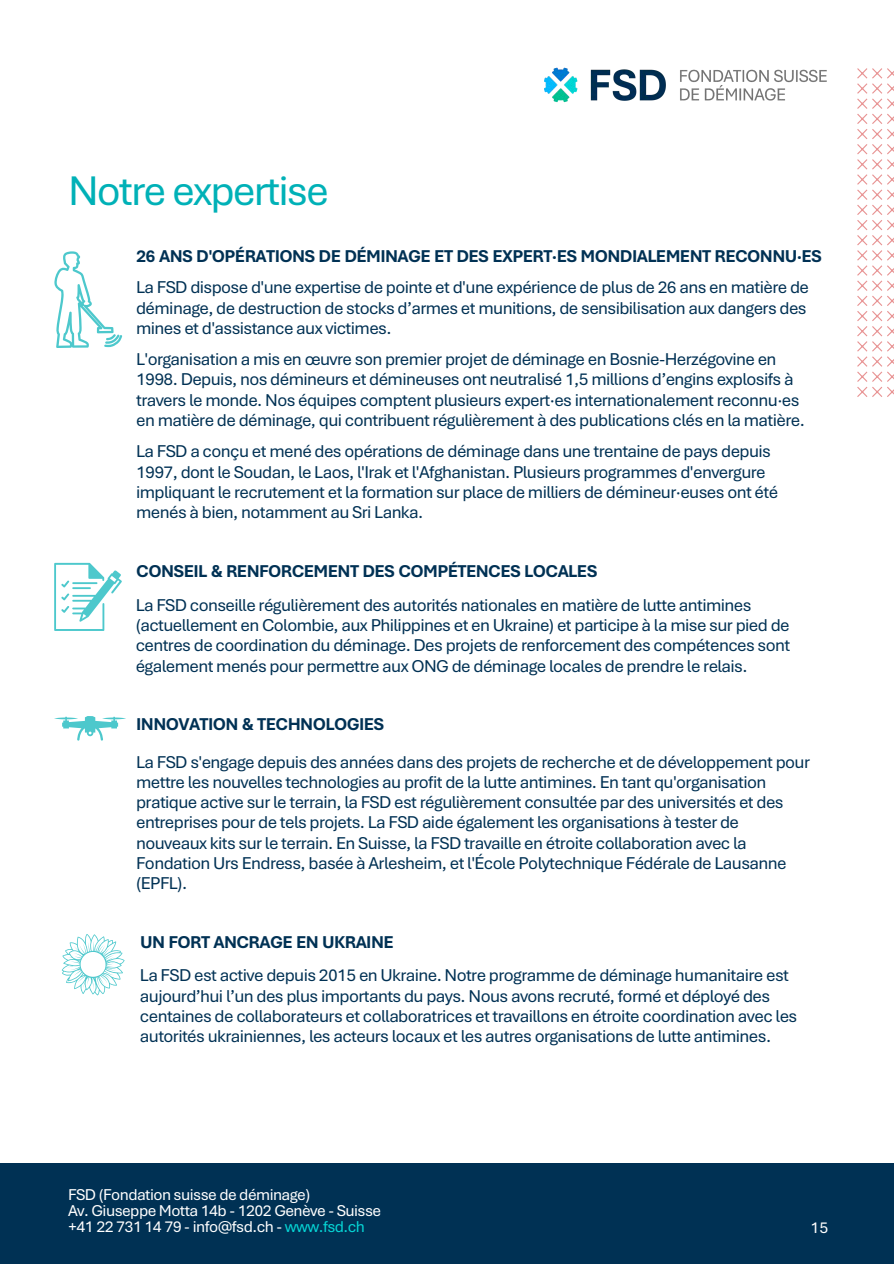
<style>
.page{position:relative;width:894px;height:1264px;background:#fff}
.page>*{position:absolute;margin:0;border:0;box-sizing:border-box;transform-origin:0 0}
.t1{font:43.5px "Bierstadt";letter-spacing:-.045em;color:#00b1b7}
.t2{font:18px/20.2px "Bierstadt";letter-spacing:-.035em;color:#003154}
.t3{font:700 18px "Bierstadt";letter-spacing:-.035em;color:#003154}
.t4{font:16.5px "Bierstadt";letter-spacing:-.035em;color:#fff}
.s1{color:#06d6d6}
</style>
<div class="page">
<img style="left:544px;top:67px;width:283px;height:36px">
<svg style="left:54px;top:251px;width:68px;height:97px"></svg>
<svg style="left:54px;top:563px;width:68px;height:68px"></svg>
<svg style="left:54px;top:716px;width:72px;height:24px"></svg>
<svg style="left:62px;top:934px;width:62px;height:61px"></svg>
<div style="left:0;top:1163px;width:893px;height:100px;background:#003154"></div>
<svg style="left:857px;top:68px;width:36px;height:329px"></svg>
<p class="t1" style="left:68px;top:172px;width:262px">Notre expertise</p>
<p class="t3" style="left:136px;top:249px;width:687px">26 ANS D'OPÉRATIONS DE DÉMINAGE ET DES EXPERT·ES MONDIALEMENT RECONNU·ES</p>
<p class="t2" style="left:136px;top:279px;width:674px">La FSD dispose d'une expertise de pointe et d'une expérience de plus de 26 ans en matière de déminage, de destruction de stocks d’armes et munitions, de sensibilisation aux dangers des mines et d'assistance aux victimes.</p>
<h2 class="t2" style="left:136px;top:351px;width:670px">L'organisation a mis en œuvre son premier projet de déminage en Bosnie-Herzégovine en 1998. Depuis, nos démineurs et démineuses ont neutralisé 1,5 millions d’engins explosifs à travers le monde. Nos équipes comptent plusieurs expert·es internationalement reconnu·es en matière de déminage, qui contribuent régulièrement à des publications clés en la matière.</h2>
<p class="t2" style="left:136px;top:443px;width:643px">La FSD a conçu et mené des opérations de déminage dans une trentaine de pays depuis 1997, dont le Soudan, le Laos, l'Irak et l'Afghanistan. Plusieurs programmes d'envergure impliquant le recrutement et la formation sur place de milliers de démineur·euses ont été menés à bien, notamment au Sri Lanka.</p>
<p class="t3" style="left:136px;top:563px;width:462px">CONSEIL &amp; RENFORCEMENT DES COMPÉTENCES LOCALES</p>
<p class="t2" style="left:136px;top:596px;width:655px">La FSD conseille régulièrement des autorités nationales en matière de lutte antimines (actuellement en Colombie, aux Philippines et en Ukraine) et participe à la mise sur pied de centres de coordination du déminage. Des projets de renforcement des compétences sont également menés pour permettre aux ONG de déminage locales de prendre le relais.</p>
<p class="t3" style="left:136px;top:716px;width:249px">INNOVATION &amp; TECHNOLOGIES</p>
<h2 class="t2" style="left:136px;top:753px;width:675px">La FSD s'engage depuis des années dans des projets de recherche et de développement pour mettre les nouvelles technologies au profit de la lutte antimines. En tant qu'organisation pratique active sur le terrain, la FSD est régulièrement consultée par des universités et des entreprises pour de tels projets. La FSD aide également les organisations à tester de nouveaux kits sur le terrain. En Suisse, la FSD travaille en étroite collaboration avec la Fondation Urs Endress, basée à Arlesheim, et l'École Polytechnique Fédérale de Lausanne (EPFL).</h2>
<p class="t3" style="left:140px;top:934px;width:255px">UN FORT ANCRAGE EN UKRAINE</p>
<p class="t2" style="left:140px;top:966px;width:658px">La FSD est active depuis 2015 en Ukraine. Notre programme de déminage humanitaire est aujourd’hui l’un des plus importants du pays. Nous avons recruté, formé et déployé des centaines de collaborateurs et collaboratrices et travaillons en étroite coordination avec les autorités ukrainiennes, les acteurs locaux et les autres organisations de lutte antimines.</p>
<h2 class="t4" style="left:68px;top:1188px;width:244px">FSD (Fondation suisse de déminage)</h2>
<p class="t4" style="left:68px;top:1203px;width:314px">Av. Giuseppe Motta 14b - 1202 Genève - Suisse</p>
<p class="t4" style="left:68px;top:1219px;width:298px">+41 22 731 14 79 - info@fsd.ch - <span class="s1">www.fsd.ch</span></p>
<h2 class="t4" style="left:810px;top:1221px;width:19px">15</h2>
</div>
